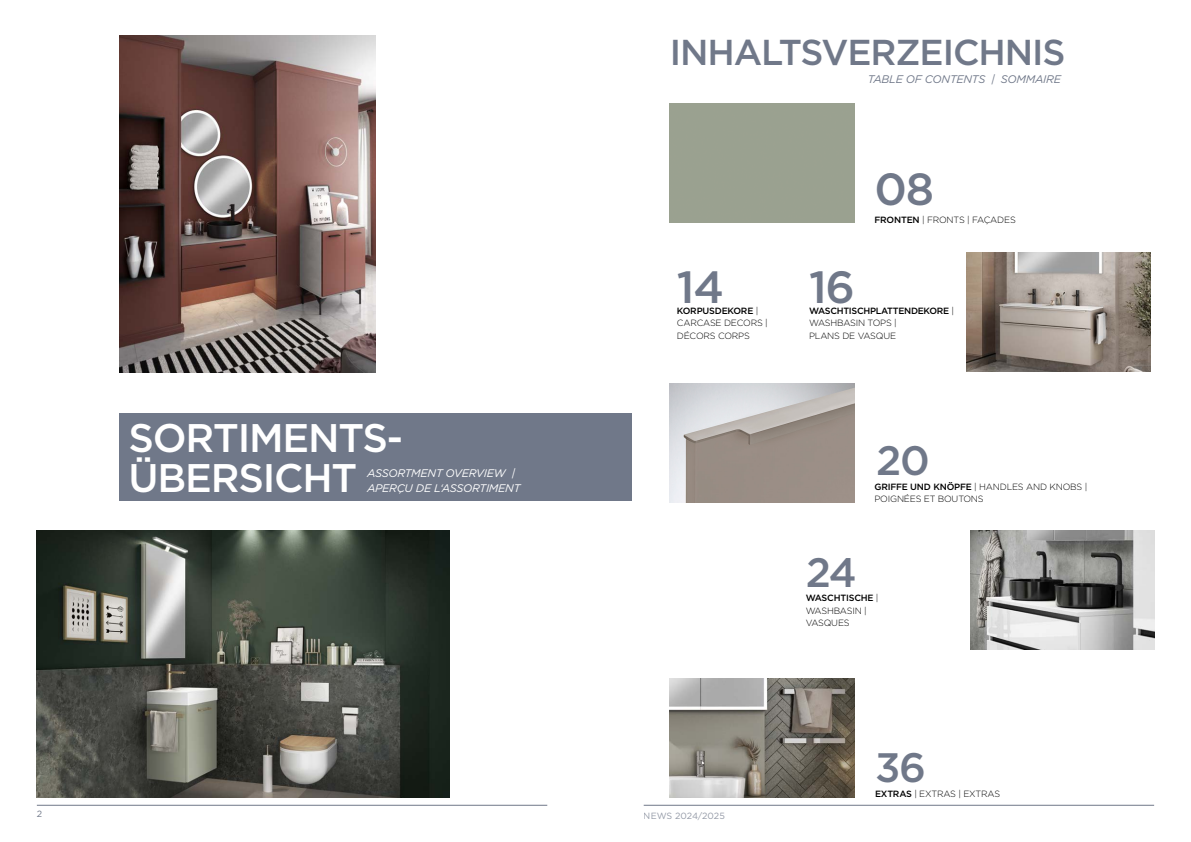
<style>
.page{position:relative;width:1191px;height:842px;background:#fff}
.page>*{position:absolute;margin:0;border:0;box-sizing:border-box;transform-origin:0 0}
.t1{font:500 45px "Gotham";color:#707889}
.t2{font:500 41.1px "Gotham";color:#707889}
.t3{font:500 39.9px/39.9px "Gotham";letter-spacing:-.03em;color:#fff}
.t4{font:500 36px "Gotham";letter-spacing:-.03em;color:#707889}
.t5{font:italic 11px/15px "Gotham";letter-spacing:-.02em;color:#fff}
.t6{font:italic 11px "Gotham";letter-spacing:-.02em;color:#707889}
.t7{font:300 9px/12.3px "Gotham";letter-spacing:-.02em;color:#000}
.t8{font:9px "Gotham";color:#707889}
.t9{font:500 9px "Gotham";letter-spacing:-.02em;color:#000}
.s1{font-weight:300}
.s2{font-weight:500}
</style>
<div class="page">
<hr style="left:37px;top:805px;width:510px;height:1px;background:#707889">
<hr style="left:643px;top:805px;width:511px;height:1px;background:#707889">
<div style="left:119px;top:413px;width:512px;height:87px;background:#707889"></div>
<img style="left:120px;top:35px;width:256px;height:337px">
<img style="left:966px;top:252px;width:184px;height:119px">
<img style="left:37px;top:530px;width:413px;height:267px">
<img style="left:670px;top:383px;width:184px;height:120px">
<img style="left:670px;top:678px;width:184px;height:119px">
<img style="left:970px;top:530px;width:185px;height:119px">
<h3 class="t4" style="left:670px;top:29px;width:397px">INHALTSVERZEICHNIS</h3>
<p class="t6" style="left:867px;top:72px;width:195px">TABLE OF CONTENTS | SOMMAIRE</p>
<h3 class="t3" style="left:128px;top:417px;width:276px">SORTIMENTS-<br>ÜBERSICHT</h3>
<p class="t5" style="left:367px;top:465px;width:155px">ASSORTMENT OVERVIEW |<br>APERÇU DE L‘ASSORTIMENT</p>
<h1 class="t1" style="left:677px;top:257px;width:49px">14</h1>
<p class="t7" style="left:677px;top:317px;width:92px">CARCASE DECORS |<br>DÉCORS CORPS</p>
<p class="t9" style="left:677px;top:305px;width:83px">KORPUSDEKORE <span class="s1">|</span></p>
<h1 class="t1" style="left:809px;top:257px;width:47px">16</h1>
<h1 class="t1" style="left:874px;top:160px;width:61px">08</h1>
<p class="t7" style="left:874px;top:213px;width:143px"><span class="s2">FRONTEN</span> | FRONTS | FAÇADES</p>
<p class="t7" style="left:809px;top:304px;width:146px"><span class="s2">WASCHTISCHPLATTENDEKORE</span> |<br>WASHBASIN TOPS |<br>PLANS DE VASQUE</p>
<h2 class="t2" style="left:876px;top:434px;width:55px">20</h2>
<p class="t7" style="left:874px;top:493px;width:111px">POIGNÉES ET BOUTONS</p>
<p class="t7" style="left:874px;top:480px;width:214px"><span class="s2">GRIFFE UND KNÖPFE</span> | HANDLES AND KNOBS |</p>
<h2 class="t2" style="left:805px;top:545px;width:53px">24</h2>
<p class="t7" style="left:805px;top:592px;width:74px"><span class="s2">WASCHTISCHE</span> |<br>WASHBASIN |<br>VASQUES</p>
<p class="t8" style="left:37px;top:808px;width:7px">2</p>
<p class="t8" style="left:643px;top:810px;width:83px">NEWS 2024/2025</p>
<h2 class="t2" style="left:875px;top:740px;width:53px">36</h2>
<p class="t7" style="left:875px;top:787px;width:127px"><span class="s2">EXTRAS</span> | EXTRAS | EXTRAS</p>
</div>
